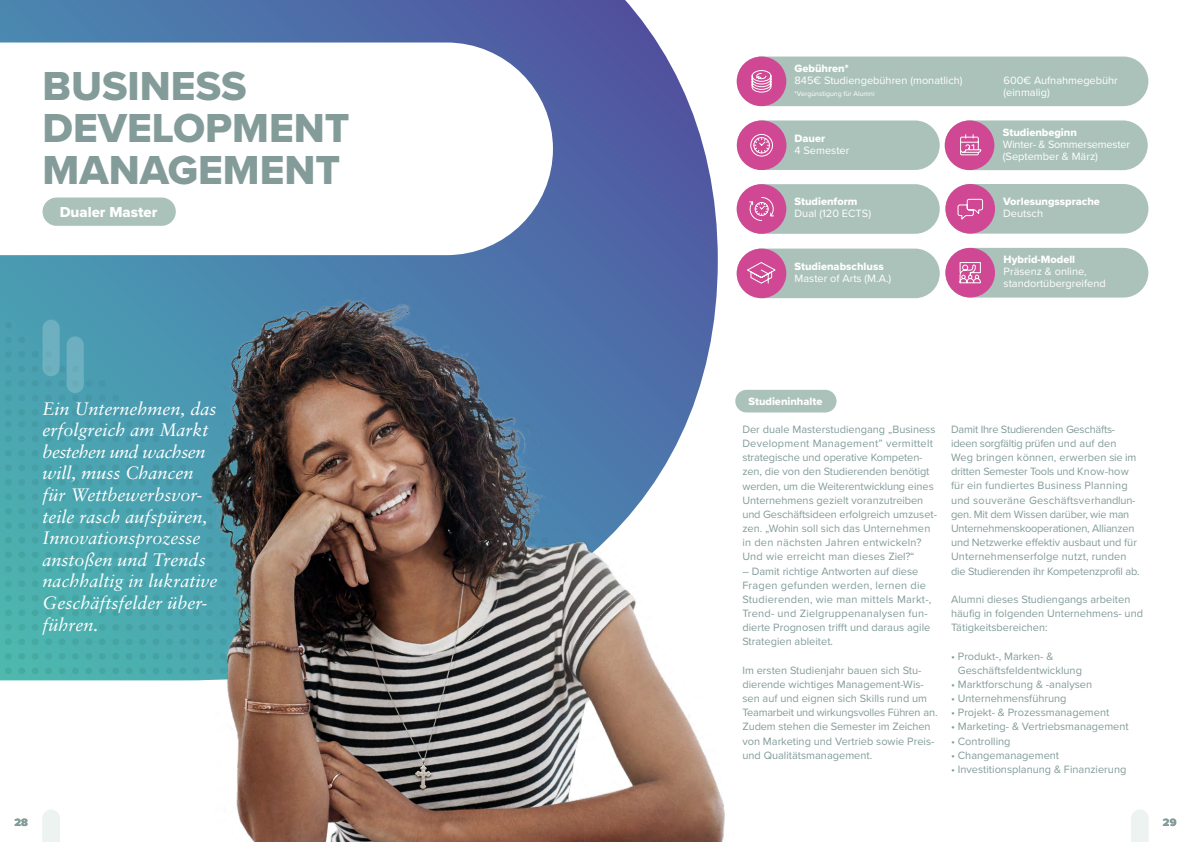
<style>
.page{position:relative;width:1191px;height:842px;background:#fff}
.page>*{position:absolute;margin:0;border:0;box-sizing:border-box;transform-origin:0 0}
.t1{font:42px/42px "Proxima Nova Extrabld";color:#839c9a}
.t2{font:italic 18px/21.6px "Sabon LT Pro";color:#fff}
.t3{font:15px "Proxima Nova Extrabld";color:#fff}
.t4{font:11px/14.2px "Proxima Nova";color:#839c9a}
.t5{font:11px/14.2px "Proxima Nova";letter-spacing:-.02em;color:#839c9a}
.t6{font:11px/14.2px "Proxima Nova";letter-spacing:.02em;color:#839c9a}
.t7{font:11px/12px "Proxima Nova";color:#fff}
.t8{font:11px "Proxima Nova Extrabld";color:#fff}
.t9{font:11px/12px "Proxima Nova";letter-spacing:-.02em;color:#fff}
.t10{font:11px "Proxima Nova Extrabld";color:#839c9a}
.t11{font:7px "Proxima Nova";color:#fff}
</style>
<div class="page">
<svg style="left:0;top:0;width:714px;height:680px;background:#5787af"></svg>
<svg style="left:0;top:322px;width:12px;height:7px"></svg>
<svg style="left:0;top:337px;width:25px;height:6px"></svg>
<svg style="left:0;top:366px;width:67px;height:6px"></svg>
<svg style="left:0;top:351px;width:43px;height:7px"></svg>
<svg style="left:0;top:380px;width:106px;height:7px"></svg>
<svg style="left:0;top:395px;width:119px;height:6px"></svg>
<svg style="left:0;top:409px;width:146px;height:18px;background:#499fae"></svg>
<svg style="left:0;top:450px;width:147px;height:6px"></svg>
<svg style="left:0;top:435px;width:147px;height:7px"></svg>
<svg style="left:0;top:464px;width:147px;height:7px"></svg>
<svg style="left:0;top:493px;width:147px;height:7px"></svg>
<svg style="left:0;top:479px;width:147px;height:6px"></svg>
<svg style="left:0;top:508px;width:147px;height:6px"></svg>
<svg style="left:0;top:537px;width:147px;height:6px"></svg>
<svg style="left:0;top:522px;width:147px;height:7px"></svg>
<svg style="left:0;top:551px;width:147px;height:7px"></svg>
<svg style="left:0;top:580px;width:147px;height:7px"></svg>
<svg style="left:0;top:566px;width:147px;height:6px"></svg>
<svg style="left:0;top:595px;width:147px;height:7px"></svg>
<svg style="left:0;top:624px;width:147px;height:7px"></svg>
<svg style="left:0;top:609px;width:147px;height:7px"></svg>
<svg style="left:0;top:638px;width:147px;height:7px"></svg>
<svg style="left:0;top:667px;width:147px;height:7px"></svg>
<svg style="left:0;top:653px;width:147px;height:7px"></svg>
<svg style="left:0;top:43px;width:553px;height:212px"></svg>
<img style="left:147px;top:198px;width:681px;height:644px">
<svg style="left:43px;top:810px;width:17px;height:32px"></svg>
<div style="left:43px;top:197px;width:133px;height:29px;background:#abc2bb;border-radius:14px"></div>
<div style="left:43px;top:320px;width:17px;height:56px;background:#6db0c0;border-radius:9px"></div>
<div style="left:67px;top:336px;width:17px;height:57px;background:#6db0c0;border-radius:9px"></div>
<svg style="left:1131px;top:810px;width:17px;height:32px"></svg>
<div style="left:737px;top:120px;width:202px;height:50px;background:#abc2bb;border-radius:25px"></div>
<div style="left:736px;top:184px;width:203px;height:50px;background:#abc2bb;border-radius:25px"></div>
<div style="left:945px;top:248px;width:203px;height:50px;background:#abc2bb;border-radius:25px"></div>
<div style="left:945px;top:248px;width:50px;height:49px;background:#d04893;border-radius:50%"></div>
<svg style="left:959px;top:262px;width:22px;height:22px"></svg>
<div style="left:945px;top:184px;width:203px;height:50px;background:#abc2bb;border-radius:25px"></div>
<div style="left:945px;top:184px;width:50px;height:50px;background:#d04893;border-radius:50%"></div>
<svg style="left:957px;top:198px;width:26px;height:22px"></svg>
<div style="left:737px;top:120px;width:49px;height:50px;background:#d04893;border-radius:50%"></div>
<svg style="left:753px;top:137px;width:17px;height:17px"></svg>
<div style="left:750px;top:134px;width:23px;height:23px;border:1px solid #fff;border-radius:50%"></div>
<div style="left:736px;top:184px;width:50px;height:50px;background:#d04893;border-radius:50%"></div>
<svg style="left:749px;top:197px;width:25px;height:24px"></svg>
<div style="left:736px;top:249px;width:203px;height:49px;background:#abc2bb;border-radius:25px"></div>
<div style="left:736px;top:249px;width:50px;height:49px;background:#d04893;border-radius:50%"></div>
<svg style="left:747px;top:262px;width:29px;height:22px"></svg>
<div style="left:737px;top:57px;width:411px;height:49px;background:#abc2bb;border-radius:25px"></div>
<div style="left:736px;top:57px;width:50px;height:49px;background:#d04893;border-radius:50%"></div>
<svg style="left:751px;top:70px;width:21px;height:23px"></svg>
<div style="left:944px;top:120px;width:203px;height:50px;background:#abc2bb;border-radius:25px"></div>
<div style="left:944px;top:120px;width:50px;height:50px;background:#d04893;border-radius:50%"></div>
<svg style="left:960px;top:135px;width:21px;height:21px"></svg>
<div style="left:735px;top:390px;width:101px;height:22px;background:#abc2bb;border-radius:11px"></div>
<h1 class="t1" style="left:43px;top:64px;width:309px">BUSINESS<br>DEVELOPMENT<br>MANAGEMENT</h1>
<h3 class="t3" style="left:60px;top:200px;width:99px">Dualer Master</h3>
<h2 class="t2" style="left:43px;top:397px;width:177px">Ein Unternehmen, das erfolgreich am Markt bestehen und wachsen will, muss Chancen für Wettbewerbsvor&shy;teile rasch aufspüren,<br>Innovationsprozesse anstoßen und Trends nachhaltig in lukrative<br>Geschäftsfelder über&shy;führen.</h2>
<p class="t10" style="left:15px;top:814px;width:15px">28</p>
<p class="t8" style="left:794px;top:60px;width:56px">Gebühren*</p>
<p class="t7" style="left:794px;top:74px;width:169px">845€ Studiengebühren (monatlich)</p>
<p class="t11" style="left:794px;top:88px;width:82px">*Vergünstigung für Alumni</p>
<p class="t8" style="left:794px;top:130px;width:32px">Dauer</p>
<p class="t7" style="left:794px;top:143px;width:56px">4 Semester</p>
<p class="t8" style="left:794px;top:193px;width:64px">Studienform</p>
<p class="t7" style="left:794px;top:207px;width:78px">Dual (120 ECTS)</p>
<p class="t8" style="left:794px;top:258px;width:91px">Studienabschluss</p>
<p class="t7" style="left:794px;top:272px;width:98px">Master of Arts (M.A.)</p>
<p class="t7" style="left:1003px;top:74px;width:116px">600€ Aufnahmegebühr (einmalig)</p>
<p class="t8" style="left:1002px;top:124px;width:76px">Studienbeginn</p>
<p class="t9" style="left:1002px;top:138px;width:129px">Winter- &amp; Sommersemester (September &amp; März)</p>
<p class="t8" style="left:1003px;top:193px;width:98px">Vorlesungssprache</p>
<p class="t7" style="left:1003px;top:207px;width:41px">Deutsch</p>
<p class="t8" style="left:1003px;top:251px;width:73px">Hybrid-Modell</p>
<p class="t7" style="left:1003px;top:265px;width:104px">Präsenz &amp; online, standortübergreifend</p>
<p class="t8" style="left:748px;top:393px;width:76px">Studieninhalte</p>
<p class="t4" style="left:742px;top:422px;width:196px">Der duale Masterstudiengang „Business Development Management” vermittelt strategische und operative Kompeten&shy;zen, die von den Studierenden benötigt werden, um die Weiterentwicklung eines Unternehmens gezielt voranzutreiben und Geschäftsideen erfolgreich umzuset&shy;zen. „Wohin soll sich das Unternehmen in den nächsten Jahren entwickeln?<br>Und wie erreicht man dieses Ziel?“</p>
<p class="t6" style="left:742px;top:563px;width:190px">– Damit richtige Antworten auf diese Fragen gefunden werden, lernen die Studierenden, wie man mittels Markt-, Trend- und Zielgruppenanalysen fun&shy;dierte Prognosen trifft und daraus agile Strategien ableitet.</p>
<p class="t4" style="left:742px;top:662px;width:197px">Im ersten Studienjahr bauen sich Stu&shy;dierende wichtiges Management-Wis&shy;sen auf und eignen sich Skills rund um Teamarbeit und wirkungsvolles Führen an.<br>Zudem stehen die Semester im Zeichen von Marketing und Vertrieb sowie Preis&shy;und Qualitätsmanagement.</p>
<p class="t5" style="left:951px;top:421px;width:190px">Damit Ihre Studierenden Geschäfts&shy;ideen sorgfältig prüfen und auf den Weg bringen können, erwerben sie im dritten Semester Tools und Know-how für ein fundiertes Business Planning und souveräne Geschäftsverhandlun&shy;gen. Mit dem Wissen darüber, wie man Unternehmenskooperationen, Allianzen und Netzwerke effektiv ausbaut und für Unternehmenserfolge nutzt, runden die Studierenden ihr Kompetenzprofil ab.</p>
<p class="t4" style="left:951px;top:592px;width:193px">Alumni dieses Studiengangs arbeiten häufig in folgenden Unternehmens- und<br>Tätigkeitsbereichen:</p>
<p class="t4" style="left:958px;top:648px;width:126px;text-indent:-7px">• Produkt-, Marken- &amp;<br>Geschäftsfeldentwicklung</p>
<p class="t4" style="left:951px;top:677px;width:143px">• Marktforschung &amp; -analysen</p>
<p class="t4" style="left:951px;top:691px;width:117px">• Unternehmensführung</p>
<p class="t4" style="left:951px;top:705px;width:160px">• Projekt- &amp; Prozessmanagement</p>
<p class="t4" style="left:951px;top:719px;width:179px">• Marketing- &amp; Vertriebsmanagement</p>
<p class="t4" style="left:951px;top:733px;width:61px">• Controlling</p>
<p class="t4" style="left:951px;top:747px;width:110px">• Changemanagement</p>
<p class="t4" style="left:951px;top:762px;width:177px">• Investitionsplanung &amp; Finanzierung</p>
<p class="t10" style="left:1163px;top:814px;width:15px">29</p>
</div>
